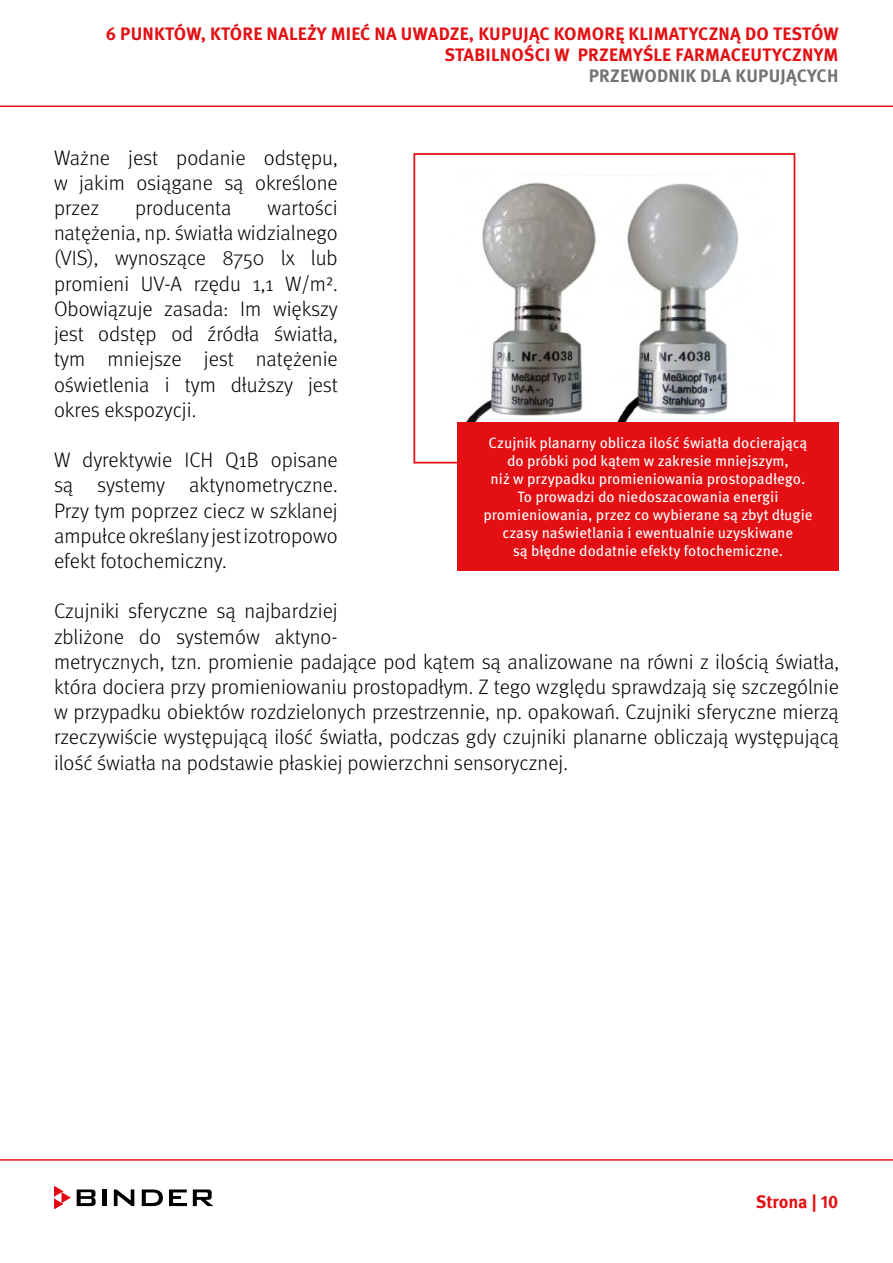
<style>
.page{position:relative;width:893px;height:1263px;background:#fff}
.page>*{position:absolute;margin:0;border:0;box-sizing:border-box;transform-origin:0 0}
.t1{font:300 21px/25.2px "Meta Pro";color:#000;text-align:justify}
.t2{font:700 18px/21px "Meta Pro";letter-spacing:.01em;color:#e30f13;text-align:right}
.t3{font:700 18px "Meta Pro";letter-spacing:.01em;color:#737372}
.t4{font:15px/18px "Meta Pro";color:#fff;text-align:center}
</style>
<div class="page">
<svg style="left:0;top:1159px;width:893px;height:48px"></svg>
<svg style="left:77px;top:1189px;width:19px;height:17px"></svg>
<hr style="left:102px;top:1189px;width:4px;height:17px;background:#000">
<svg style="left:114px;top:1189px;width:20px;height:17px"></svg>
<svg style="left:142px;top:1189px;width:21px;height:17px"></svg>
<svg style="left:169px;top:1189px;width:18px;height:17px"></svg>
<svg style="left:193px;top:1189px;width:20px;height:17px"></svg>
<svg style="left:54px;top:1186px;width:16px;height:23px"></svg>
<svg style="left:0;top:105px;width:893px;height:2px;background:#ea4d50"></svg>
<img style="left:466px;top:174px;width:273px;height:248px">
<div style="left:413px;top:153px;width:382px;height:310px;border:2px solid #e30f13"></div>
<div style="left:457px;top:422px;width:382px;height:149px;background:#e30f13"></div>
<p class="t2" style="left:106px;top:22px;width:734px">6 PUNKTÓW, KTÓRE NALEŻY MIEĆ NA UWADZE, KUPUJĄC KOMORĘ KLIMATYCZNĄ DO TESTÓW<br>STABILNOŚCI W PRZEMYŚLE FARMACEUTYCZNYM</p>
<p class="t3" style="left:589px;top:61px;width:251px">PRZEWODNIK DLA KUPUJĄCYCH</p>
<p class="t1" style="left:54px;top:144px;width:285px">Ważne jest podanie odstępu, w jakim osiągane są określone przez</p>
<p class="t1" style="left:135px;top:194px;width:98px">producenta</p>
<p class="t1" style="left:54px;top:194px;width:286px;text-indent:214px">wartości natężenia, np. światła widzialnego (VIS), wynoszące 8750 lx lub promieni UV-A rzędu 1,1 W/m².<br>Obowiązuje zasada: Im większy jest odstęp od źródła światła, tym mniejsze jest natężenie oświetlenia i tym dłuższy jest okres ekspozycji.</p>
<p class="t1" style="left:54px;top:446px;width:285px">W dyrektywie ICH Q1B opisane są systemy aktynometryczne.<br>Przy tym poprzez ciecz w szklanej ampułce określany jest izotropowo efekt fotochemiczny.</p>
<p class="t1" style="left:54px;top:597px;width:786px;text-align:left">Czujniki sferyczne są najbardziej<br>zbliżone do systemów aktyno-<br>metrycznych, tzn. promienie padające pod kątem są analizowane na równi z ilością światła, która dociera przy promieniowaniu prostopadłym. Z tego względu sprawdzają się szczególnie w przypadku obiektów rozdzielonych przestrzennie, np. opakowań. Czujniki sferyczne mierzą rzeczywiście występującą ilość światła, podczas gdy czujniki planarne obliczają występującą ilość światła na podstawie płaskiej powierzchni sensorycznej.</p>
<p class="t4" style="left:483px;top:433px;width:331px">Czujnik planarny oblicza ilość światła docierającą do próbki pod kątem w zakresie mniejszym,<br>niż w przypadku promieniowania prostopadłego.<br>To prowadzi do niedoszacowania energii promieniowania, przez co wybierane są zbyt długie czasy naświetlania i ewentualnie uzyskiwane<br>są błędne dodatnie efekty fotochemiczne.</p>
<p class="t2" style="left:756px;top:1190px;width:84px">Strona | 10</p>
</div>
